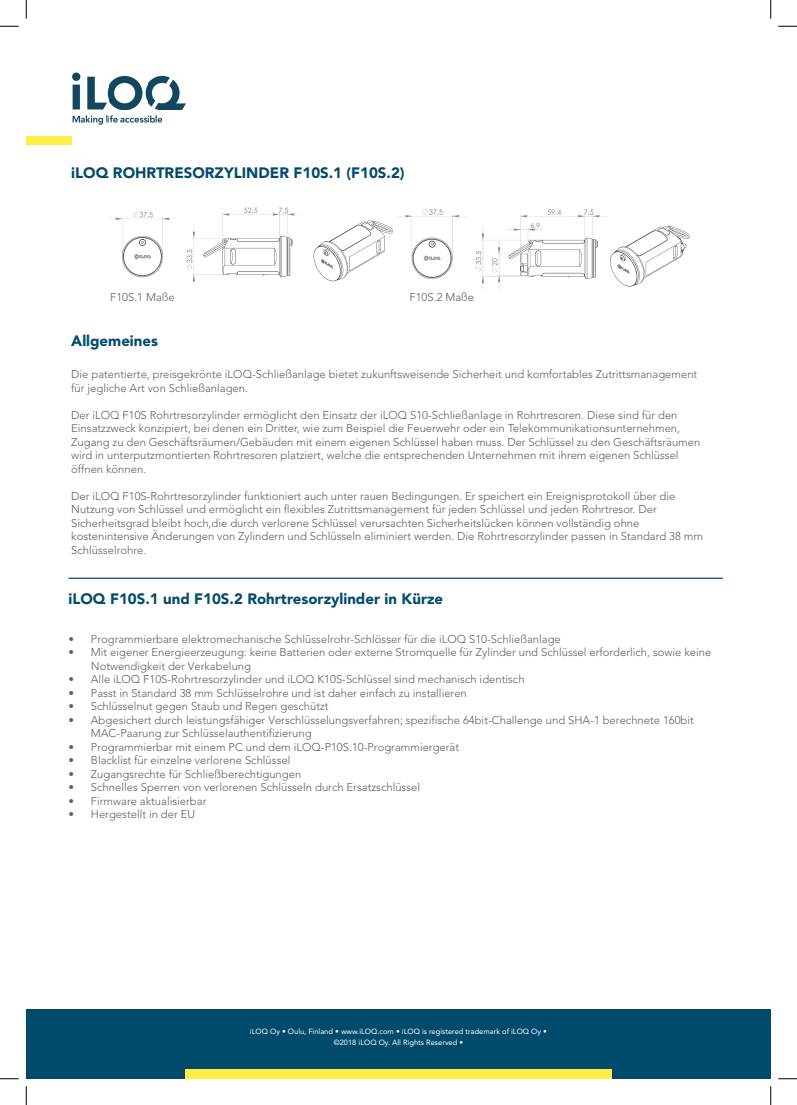
<style>
.page{position:relative;width:797px;height:1105px;background:#fff}
.page>*{position:absolute;margin:0;border:0;box-sizing:border-box;transform-origin:0 0}
.t1{font:900 15px "Avenir LT Std";color:#004b6c}
.t2{font:300 11.25px/13.5px "Avenir LT Std";color:#635d5d}
.t3{font:7.5px/11.2px "Avenir LT Std";color:#fff;text-align:center}
</style>
<div class="page">
<img style="left:71px;top:72px;width:115px;height:73px">
<div style="left:26px;top:137px;width:45px;height:8px;background:#ffef44"></div>
<div style="left:26px;top:1009px;width:744px;height:70px;background:#004b6c"></div>
<div style="left:185px;top:1069px;width:426px;height:10px;background:#ffef44"></div>
<hr style="left:68px;top:578px;width:654px;height:1px;background:#004b6c">
<img style="left:109px;top:207px;width:285px;height:82px">
<img style="left:398px;top:208px;width:292px;height:82px">
<svg style="left:0;top:25px;width:19px;height:2px"></svg>
<svg style="left:778px;top:25px;width:19px;height:2px"></svg>
<svg style="left:0;top:1078px;width:19px;height:1px"></svg>
<svg style="left:778px;top:1078px;width:19px;height:1px"></svg>
<svg style="left:25px;top:0;width:2px;height:19px"></svg>
<svg style="left:25px;top:1086px;width:2px;height:19px"></svg>
<svg style="left:770px;top:0;width:1px;height:19px"></svg>
<svg style="left:770px;top:1086px;width:1px;height:19px"></svg>
<h1 class="t1" style="left:71px;top:164px;width:335px">iLOQ ROHRTRESORZYLINDER F10S.1 (F10S.2)</h1>
<p class="t2" style="left:110px;top:291px;width:66px">F10S.1 Maße</p>
<p class="t2" style="left:409px;top:291px;width:66px">F10S.2 Maße</p>
<h1 class="t1" style="left:71px;top:332px;width:88px">Allgemeines</h1>
<p class="t2" style="left:71px;top:368px;width:627px">Die patentierte, preisgekrönte iLOQ-Schließanlage bietet zukunftsweisende Sicherheit und komfortables Zutrittsmanagement für jegliche Art von Schließanlagen.</p>
<p class="t2" style="left:71px;top:408px;width:630px">Der iLOQ F10S Rohrtresorzylinder ermöglicht den Einsatz der iLOQ S10-Schließanlage in Rohrtresoren. Diese sind für den Einsatzzweck konzipiert, bei denen ein Dritter, wie zum Beispiel die Feuerwehr oder ein Telekommunikationsunternehmen, Zugang zu den Geschäftsräumen/Gebäuden mit einem eigenen Schlüssel haben muss. Der Schlüssel zu den Geschäftsräumen wird in unterputzmontierten Rohrtresoren platziert, welche die entsprechenden Unternehmen mit ihrem eigenen Schlüssel öffnen können.</p>
<p class="t2" style="left:71px;top:489px;width:633px">Der iLOQ F10S-Rohrtresorzylinder funktioniert auch unter rauen Bedingungen. Er speichert ein Ereignisprotokoll über die Nutzung von Schlüssel und ermöglicht ein fl exibles Zutrittsmanagement für jeden Schlüssel und jeden Rohrtresor. Der Sicherheitsgrad bleibt hoch,die durch verlorene Schlüssel verursachten Sicherheitslücken können vollständig ohne kostenintensive Änderungen von Zylindern und Schlüsseln eliminiert werden. Die Rohrtresorzylinder passen in Standard 38 mm Schlüsselrohre.</p>
<h1 class="t1" style="left:68px;top:590px;width:376px">iLOQ F10S.1 und F10S.2 Rohrtresorzylinder in Kürze</h1>
<p class="t2" style="left:68px;top:632px;width:494px">• Programmierbare elektromechanische Schlüsselrohr-Schlösser für die iLOQ S10-Schließanlage</p>
<p class="t2" style="left:91px;top:646px;width:621px;text-indent:-22px">• Mit eigener Energieerzeugung: keine Batterien oder externe Stromquelle für Zylinder und Schlüssel erforderlich, sowie keine<br>Notwendigkeit der Verkabelung</p>
<p class="t2" style="left:68px;top:673px;width:457px">• Alle iLOQ F10S-Rohrtresorzylinder und iLOQ K10S-Schlüssel sind mechanisch identisch</p>
<p class="t2" style="left:68px;top:686px;width:400px">• Passt in Standard 38 mm Schlüsselrohre und ist daher einfach zu installieren</p>
<p class="t2" style="left:68px;top:700px;width:262px">• Schlüsselnut gegen Staub und Regen geschützt</p>
<p class="t2" style="left:91px;top:713px;width:604px;text-indent:-22px">• Abgesichert durch leistungsfähiger Verschlüsselungsverfahren; spezifi sche 64bit-Challenge und SHA-1 berechnete 160bit<br>MAC-Paarung zur Schlüsselauthentifi zierung</p>
<p class="t2" style="left:68px;top:740px;width:392px">• Programmierbar mit einem PC und dem iLOQ-P10S.10-Programmiergerät</p>
<p class="t2" style="left:68px;top:754px;width:223px">• Blacklist für einzelne verlorene Schlüssel</p>
<p class="t2" style="left:68px;top:767px;width:234px">• Zugangsrechte für Schließberechtigungen</p>
<p class="t2" style="left:68px;top:781px;width:353px">• Schnelles Sperren von verlorenen Schlüsseln durch Ersatzschlüssel</p>
<p class="t2" style="left:68px;top:794px;width:139px">• Firmware aktualisierbar</p>
<p class="t2" style="left:68px;top:808px;width:128px">• Hergestellt in der EU</p>
<p class="t3" style="left:250px;top:1026px;width:298px">iLOQ Oy • Oulu, Finland • www.iLOQ.com • iLOQ is registered trademark of iLOQ Oy • ©2018 iLOQ Oy. All Rights Reserved •</p>
</div>
